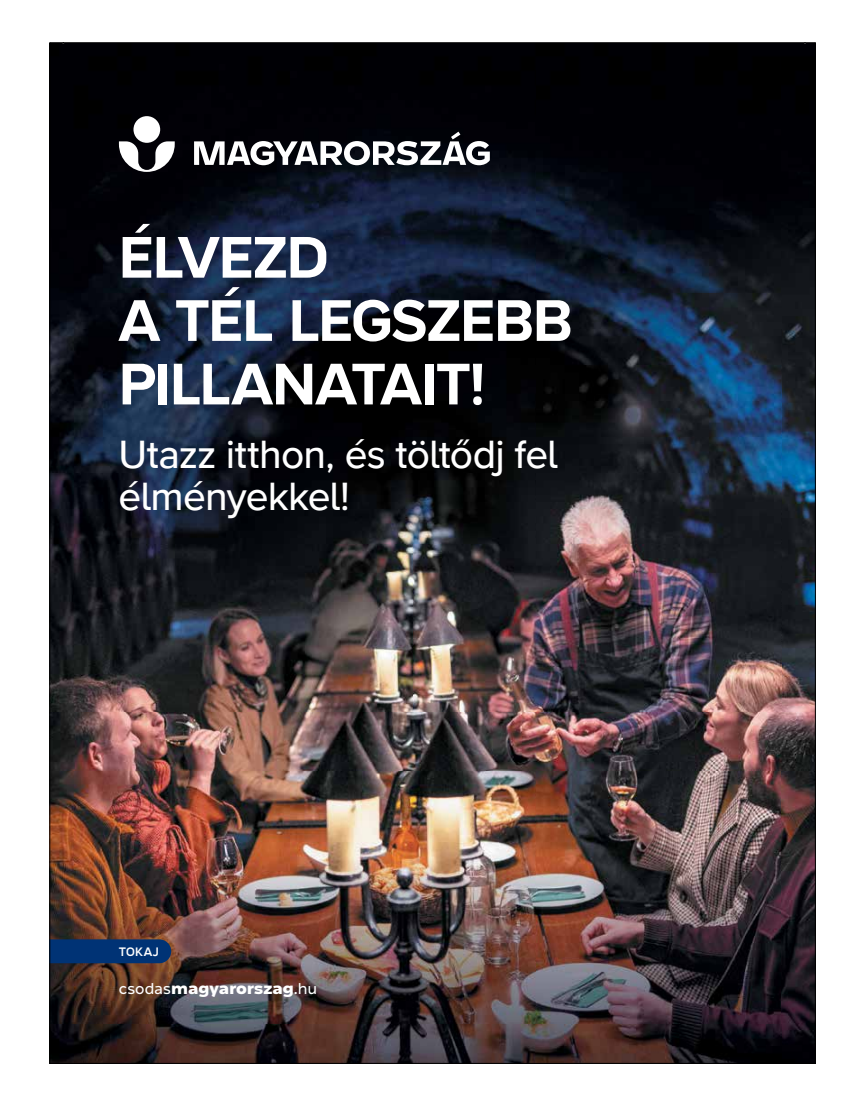
<style>
.page{position:relative;width:851px;height:1099px;background:#fff}
.page>*{position:absolute;margin:0;border:0;box-sizing:border-box;transform-origin:0 0}
.t1{font:700 60.88px/63.4px "Wonder Unit Sans";letter-spacing:-.03em;color:#fff}
.t2{font:500 40.62px/42.9px "Wonder Unit Sans";letter-spacing:-.02em;color:#fff}
.t3{font:900 16.12px "Westeinde Caption";letter-spacing:-.045em;color:#fff}
.t4{font:600 12.75px "Wonder Unit Sans";letter-spacing:.03em;color:#fff}
.s1{font-weight:300}
</style>
<div class="page">
<img style="left:52px;top:45px;width:761px;height:1016px">
<div style="left:52px;top:939px;width:119px;height:24px;background:#003375"></div>
<div style="left:133px;top:116px;width:27px;height:27px;background:#fff;border-radius:50%"></div>
<svg style="left:119px;top:141px;width:56px;height:31px"></svg>
<svg style="left:194px;top:132px;width:296px;height:33px"></svg>
<h1 class="t1" style="left:118px;top:228px;width:456px">ÉLVEZD<br>A TÉL LEGSZEBB<br>PILLANATAIT!</h1>
<p class="t2" style="left:118px;top:433px;width:441px">Utazz itthon, és töltődj fel élményekkel!</p>
<p class="t4" style="left:119px;top:943px;width:42px">TOKAJ</p>
<p class="t3" style="left:118px;top:976px;width:200px"><span class="s1">csodas</span>magyarorszag<span class="s1">.hu</span></p>
</div>
